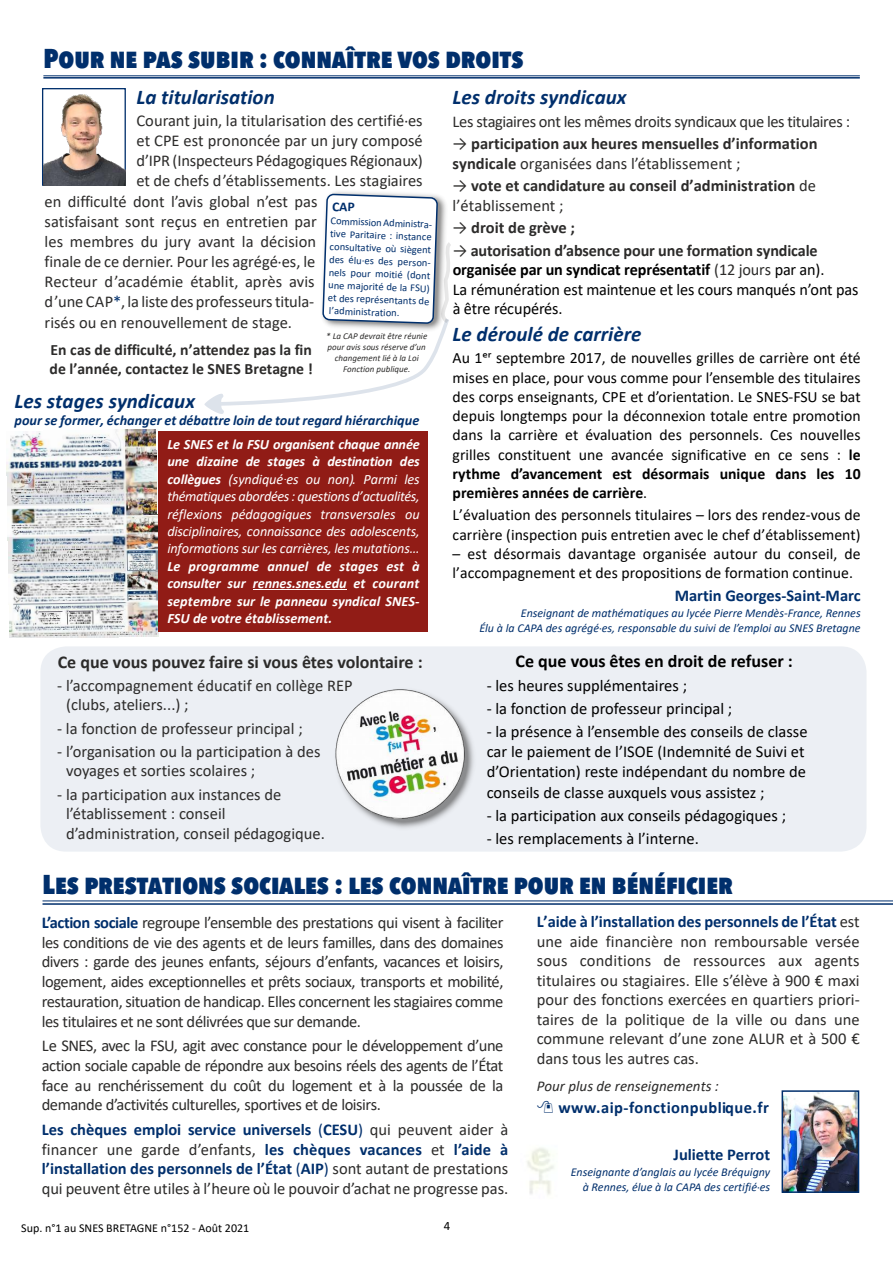
<style>
.page{position:relative;width:893px;height:1263px;background:#fff}
.page>*{position:absolute;margin:0;border:0;box-sizing:border-box;transform-origin:0 0}
.t1{font:800 condensed 27px "Avenir Next LT Pro";color:#002f6c}
.t2{font:italic 700 21px "Calibri";color:#002f6c}
.t3{font:700 18px "Calibri";color:#2c2b2a}
.t4{font:700 18px "Calibri";color:#000}
.t5{font:16.5px/19.8px "Calibri";color:#2c2b2a;text-align:justify}
.t6{font:16.5px/20.1px "Calibri";color:#000}
.t7{font:700 16.5px/19.5px "Calibri";color:#2c2b2a}
.t8{font:16.5px "Calibri";letter-spacing:-.025em;color:#2c2b2a}
.t9{font:700 16.5px "Calibri";color:#002f6c}
.t10{font:700 16.5px "Calibri";letter-spacing:.025em;color:#002f6c}
.t11{font:15.75px/19.2px "Calibri";color:#000}
.t12{font:700 15.75px/19.5px "Calibri";color:#2c2b2a}
.t13{font:italic 15px "Calibri";color:#2c2b2a}
.t14{font:italic 14.25px/17.4px "Calibri";letter-spacing:-.01em;color:#fff;text-align:justify}
.t15{font:italic 700 14.25px/17.4px "Calibri";color:#fff;text-align:justify}
.t16{font:italic 700 14.25px "Calibri";color:#002f6c}
.t17{font:12.75px "Calibri";color:#000}
.t18{font:italic 12px/14.7px "Calibri";color:#002f6c;text-align:right}
.t19{font:12px "Calibri";color:#000}
.t20{font:10.5px/12.8px "Calibri";color:#002f6c}
.t21{font:italic 9px/10.9px "Calibri";color:#2c2b2a;text-align:center}
.s1{font-family:"Avenir Next LT Pro";font-weight:500;font-stretch:condensed}
.s2{color:#002f6c}
.s3{font-weight:700}
.s4{font-family:"Times New Roman"}
.s5{font-weight:400}
.s6{color:#2c2b2a}
.s7{font-weight:700;color:#2c2b2a}
.s8{font-weight:700;color:#002f6c}
</style>
<div class="page">
<img style="left:7px;top:429px;width:152px;height:209px">
<hr style="left:43px;top:76px;width:817px;height:1px;background:#002f6c">
<hr style="left:43px;top:77px;width:817px;height:2px;background:#002f6c">
<div style="left:40px;top:646px;width:827px;height:206px;background:#eceff4;border-radius:26px"></div>
<hr style="left:43px;top:901px;width:850px;height:1px;background:#002f6c">
<hr style="left:43px;top:903px;width:850px;height:2px;background:#002f6c">
<div style="left:42px;top:88px;width:84px;height:98px;background:#fff;border:1px solid #002f6c"></div>
<img style="left:43px;top:95px;width:83px;height:91px">
<div style="left:159px;top:432px;width:269px;height:200px;background:#911c16"></div>
<svg style="left:253px;top:589px;width:94px;height:1px"></svg>
<img style="left:335px;top:689px;width:139px;height:139px">
<img style="left:336px;top:690px;width:129px;height:129px">
<img style="left:785px;top:1093px;width:71px;height:97px">
<div style="left:782px;top:1090px;width:77px;height:103px;border:2px solid #002f6c"></div>
<img style="left:331px;top:191px;width:78px;height:3px">
<img style="left:527px;top:1148px;width:27px;height:47px">
<svg style="left:204px;top:194px;width:247px;height:220px"></svg>
<h1 class="t1" style="left:43px;top:47px;width:482px">Pouffì ne pafk fkuttĭiffì : connaffįtffìe vofk dffìoitfk</h1>
<p class="t2" style="left:136px;top:89px;width:140px">La titularisation</p>
<p class="t5" style="left:136px;top:112px;width:288px">Courant juin, la titularisation des certifié<span class="s1">·</span>es</p>
<p class="t5" style="left:136px;top:132px;width:288px">et CPE est prononcée par un jury composé</p>
<p class="t5" style="left:136px;top:152px;width:288px">d’IPR (Inspecteurs Pédagogiques Régionaux)</p>
<p class="t5" style="left:136px;top:172px;width:288px">et de chefs d’établissements. Les stagiaires</p>
<p class="t5" style="left:45px;top:193px;width:274px">en difficulté dont l’avis global n’est pas</p>
<p class="t5" style="left:45px;top:213px;width:274px">satisfaisant sont reçus en entretien par</p>
<p class="t5" style="left:45px;top:233px;width:273px">les membres du jury avant la décision</p>
<p class="t5" style="left:45px;top:253px;width:272px">finale de ce dernier. Pour les agrégé<span class="s1">·</span>es, le</p>
<p class="t5" style="left:45px;top:273px;width:272px">Recteur d’académie établit, après avis</p>
<p class="t5" style="left:45px;top:293px;width:271px">d’une CAP<span class="s2">*</span>, la liste des professeurs titula-</p>
<p class="t5" style="left:45px;top:314px;width:249px">risés ou en renouvellement de stage.</p>
<p class="t12" style="left:50px;top:341px;width:265px">En cas de difficulté, n’attendez pas la fin de l’année, contactez le SNES Bretagne !</p>
<p class="t20" style="left:331px;top:215px;width:105px;rotate:2deg">Commission Administra&shy;tive Paritaire : instance consultative où siègent des élu·es des person&shy;nels pour moitié (dont une majorité de la FSU) et des représentants de l’administration.</p>
<p class="t21" style="left:326px;top:331px;width:103px">* La CAP devrait être réunie pour avis sous réserve d’un changement lié à la Loi<br>Fonction publique.</p>
<p class="t2" style="left:14px;top:393px;width:182px">Les stages syndicaux</p>
<p class="t16" style="left:14px;top:414px;width:406px">pour se former, échanger et débattre loin de tout regard hiérarchique</p>
<p class="t14" style="left:167px;top:437px;width:254px"><span class="s3">Le SNES et la FSU organisent chaque année une dizaine de stages à destination des collègues</span> (syndiqué<span class="s4">·</span>es ou non). Parmi les thématiques abordées : questions d’actualités, réflexions pédagogiques transversales ou disciplinaires, connaissance des adolescents, informations sur les carrières, les mutations…</p>
<p class="t15" style="left:167px;top:559px;width:254px">Le programme annuel de stages est à consulter sur rennes.snes.edu et courant septembre sur le panneau syndical SNES-FSU de votre établissement.</p>
<p class="t2" style="left:453px;top:89px;width:175px">Les droits syndicaux</p>
<p class="t8" style="left:453px;top:114px;width:399px">Les stagiaires ont les mêmes droits syndicaux que les titulaires :</p>
<p class="t7" style="left:453px;top:135px;width:366px"><span class="s5">→</span> participation aux heures mensuelles d’information syndicale <span class="s5">organisées dans l’établissement ;</span></p>
<p class="t7" style="left:453px;top:177px;width:365px"><span class="s5">→</span> vote et candidature au conseil d’administration <span class="s5">de l’établissement ;</span></p>
<p class="t7" style="left:453px;top:219px;width:124px"><span class="s5">→</span> droit de grève ;</p>
<p class="t6" style="left:453px;top:242px;width:407px;line-height:19.5px"><span class="s6">→</span> <span class="s7">autorisation d’absence pour une formation syndicale </span><span class="s3">organisée par un syndicat représentatif</span> <span class="s6">(12 jours</span> par an).<br>La rémunération est maintenue et les cours manqués n’ont pas à être récupérés.</p>
<p class="t2" style="left:453px;top:326px;width:190px">Le déroulé de carrière</p>
<p class="t11" style="left:453px;top:350px;width:409px;text-align:justify">Au 1er septembre 2017, de nouvelles grilles de carrière ont été mises en place, pour vous comme pour l’ensemble des titulaires des corps enseignants, CPE et d’orientation. Le SNES-FSU se bat depuis longtemps pour la déconnexion totale entre promotion dans la carrière et évaluation des personnels. Ces nouvelles grilles constituent une avancée significative en ce sens : <span class="s3">le rythme d’avancement est désormais unique dans les 10 premières années de carrière</span>.</p>
<p class="t11" style="left:453px;top:507px;width:409px">L’évaluation des personnels titulaires – lors des rendez-vous de carrière (inspection puis entretien avec le chef d’établissement)</p>
<p class="t11" style="left:453px;top:545px;width:409px">– est désormais davantage organisée autour du conseil, de l’accompagnement et des propositions de formation continue.</p>
<p class="t9" style="left:675px;top:589px;width:187px">Martin Georges-Saint-Marc</p>
<p class="t18" style="left:479px;top:607px;width:383px">Enseignant de mathématiques au lycée Pierre Mendès-France, Rennes<br>Élu à la CAPA des agrégé<span class="s1">·</span>es, responsable du suivi de l’emploi au SNES Bretagne</p>
<p class="t4" style="left:516px;top:654px;width:279px">Ce que vous êtes en droit de refuser :</p>
<p class="t6" style="left:487px;top:677px;width:202px">- les heures supplémentaires ;</p>
<p class="t6" style="left:487px;top:700px;width:247px">- la fonction de professeur principal ;</p>
<p class="t6" style="left:487px;top:723px;width:322px">- la présence à l’ensemble des conseils de classe car le paiement de l’ISOE (Indemnité de Suivi et d’Orientation) reste indépendant du nombre de conseils de classe auxquels vous assistez ;</p>
<p class="t6" style="left:487px;top:806px;width:301px">- la participation aux conseils pédagogiques ;</p>
<p class="t6" style="left:487px;top:830px;width:214px">- les remplacements à l’interne.</p>
<p class="t3" style="left:58px;top:654px;width:366px">Ce que vous pouvez faire si vous êtes volontaire :</p>
<p class="t5" style="left:66px;top:676px;width:288px;text-indent:-9px">- l’accompagnement éducatif en collège REP (clubs, ateliers...) ;</p>
<p class="t5" style="left:57px;top:719px;width:247px">- la fonction de professeur principal ;</p>
<p class="t5" style="left:66px;top:742px;width:256px;text-indent:-9px">- l’organisation ou la participation à des voyages et sorties scolaires ;</p>
<p class="t5" style="left:66px;top:785px;width:260px;text-align:left;text-indent:-9px">- la participation aux instances de l’établissement : conseil d’administration, conseil pédagogique.</p>
<h1 class="t1" style="left:43px;top:873px;width:692px">Lefk pffìefktationfk fkocialefk : lefk connaffįtffìe pouffì en ttĭénéficieffì</h1>
<p class="t5" style="left:42px;top:914px;width:463px"><span class="s8">L’action sociale</span> regroupe l’ensemble des prestations qui visent à faciliter les conditions de vie des agents et de leurs familles, dans des domaines divers : garde des jeunes enfants, séjours d’enfants, vacances et loisirs, logement, aides exceptionnelles et prêts sociaux, transports et mobilité, restauration, situation de handicap. Elles concernent les stagiaires comme les titulaires et ne sont délivrées que sur demande.</p>
<p class="t5" style="left:42px;top:1037px;width:463px">Le SNES, avec la FSU, agit avec constance pour le développement d’une action sociale capable de répondre aux besoins réels des agents de l’État face au renchérissement du coût du logement et à la poussée de la demande d’activités culturelles, sportives et de loisirs.</p>
<p class="t5" style="left:42px;top:1121px;width:468px"><span class="s8">Les chèques emploi service universels</span> <span class="s2">(</span><span class="s8">CESU</span><span class="s2">)</span> qui peuvent aider à financer une garde d’enfants, <span class="s8">les chèques vacances</span> et <span class="s8">l’aide à l’installation des personnels de l’État</span> <span class="s2">(</span><span class="s8">AIP</span><span class="s2">)</span> sont autant de prestations qui peuvent être utiles à l’heure où le pouvoir d’achat ne progresse pas.</p>
<p class="t19" style="left:21px;top:1223px;width:229px">Sup. n°1 au SNES BRETAGNE n°152 - Août 2021</p>
<p class="t17" style="left:444px;top:1221px;width:8px">4</p>
<p class="t5" style="left:537px;top:913px;width:324px"><span class="s8">L’aide à l’installation des personnels de l’État</span> est une aide financière non remboursable versée sous conditions de ressources aux agents titulaires ou stagiaires. Elle s’élève à 900 € maxi pour des fonctions exercées en quartiers priori&shy;taires de la politique de la ville ou dans une commune relevant d’une zone ALUR et à 500 € dans tous les autres cas.</p>
<p class="t13" style="left:537px;top:1080px;width:184px">Pour plus de renseignements :</p>
<p class="t10" style="left:558px;top:1101px;width:212px">www.aip-fonctionpublique.fr</p>
<p class="t9" style="left:673px;top:1148px;width:98px">Juliette Perrot</p>
<p class="t18" style="left:571px;top:1166px;width:201px">Enseignante d’anglais au lycée Bréquigny à Rennes, élue à la CAPA des certifié<span class="s1">·</span>es</p>
</div>
